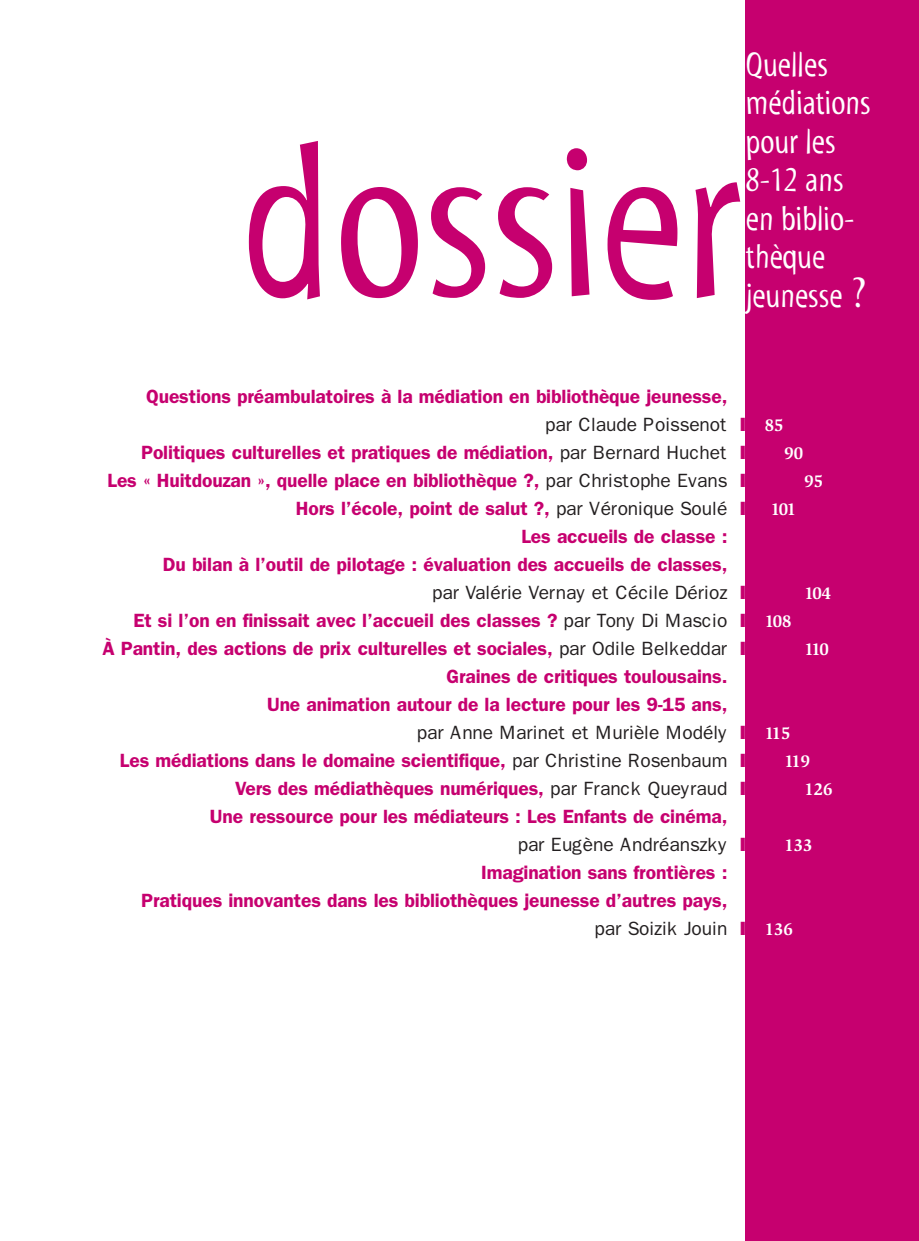
<style>
.page{position:relative;width:919px;height:1241px;background:#fff}
.page>*{position:absolute;margin:0;border:0;box-sizing:border-box;transform-origin:0 0}
.t1{font:222.6px "Myriad Tilt";color:#c6006f}
.t2{font:35px/38.5px "Myriad Tilt";color:#fff}
.t3{font:600 19.25px/28px "Franklin Gothic";letter-spacing:-.005em;color:#c6006f}
.t4{font:19.25px "Franklin Gothic";letter-spacing:-.005em;color:#231f20}
.t5{font:700 17.5px "Slimbach";letter-spacing:-.005em;color:#fff}
.s1{font-size:43.75px}
.s2{font-weight:800;color:#c6006f}
.s3{font-family:"Slimbach";font-weight:700;font-size:17.5px;color:#fff}
.s4{font-weight:400;color:#231f20}
.s5{font-weight:800}
</style>
<div class="page">
<div style="left:745px;top:0;width:173px;height:1241px;background:#c6006f"></div>
<h2 class="t2" style="left:746px;top:48px;width:126px">Quelles médiations pour les<br>8-12 ans en biblio&shy;thèque jeunesse <span class="s1">?</span></h2>
<h1 class="t1" style="left:241px;top:141px;width:500px">dossier</h1>
<p class="t3" style="left:146px;top:384px;width:583px">Questions préambulatoires à la médiation en bibliothèque jeunesse,</p>
<p class="t4" style="left:545px;top:417px;width:240px">par Claude Poissenot <span class="s2">I</span> <span class="s3">85</span></p>
<p class="t3" style="left:141px;top:440px;width:606px">Politiques culturelles et pratiques de médiation, <span class="s4">par Bernard Huchet</span> <span class="s5">I</span></p>
<p class="t5" style="left:784px;top:446px;width:20px">90</p>
<p class="t3" style="left:107px;top:468px;width:640px">Les « Huitdouzan », quelle place en bibliothèque ?, <span class="s4">par Christophe Evans</span> <span class="s5">I</span></p>
<p class="t5" style="left:804px;top:474px;width:20px">95</p>
<p class="t3" style="left:296px;top:496px;width:501px">Hors l’école, point de salut ?, <span class="s4">par Véronique Soulé</span> <span class="s5">I I</span><span class="s3">101</span></p>
<p class="t3" style="left:521px;top:524px;width:207px">Les accueils de classe :</p>
<p class="t3" style="left:163px;top:552px;width:566px">Du bilan à l’outil de pilotage : évaluation des accueils de classes,</p>
<p class="t4" style="left:432px;top:585px;width:315px">par Valérie Vernay et Cécile Dérioz <span class="s2">I</span></p>
<p class="t5" style="left:804px;top:586px;width:28px">104</p>
<p class="t3" style="left:102px;top:608px;width:690px;text-indent:31px">Et si l’on en finissait avec l’accueil des classes ? <span class="s4">par Tony Di Mascio</span> <span class="s5">I</span> <span class="s3">108<br></span>À Pantin, des actions de prix culturelles et sociales, <span class="s4">par Odile Belkeddar</span> <span class="s5">I</span></p>
<p class="t5" style="left:804px;top:642px;width:26px">110</p>
<p class="t3" style="left:446px;top:664px;width:282px">Graines de critiques toulousains.</p>
<p class="t3" style="left:267px;top:692px;width:462px">Une animation autour de la lecture pour les 9-15 ans,</p>
<p class="t4" style="left:417px;top:725px;width:375px">par Anne Marinet et Murièle Modély <span class="s2">I</span> <span class="s3">115</span></p>
<p class="t3" style="left:120px;top:748px;width:627px">Les médiations dans le domaine scientifique, <span class="s4">par Christine Rosenbaum</span> <span class="s5">I</span></p>
<p class="t5" style="left:784px;top:754px;width:27px">119</p>
<p class="t3" style="left:235px;top:776px;width:512px">Vers des médiathèques numériques, <span class="s4">par Franck Queyraud</span> <span class="s5">I</span></p>
<p class="t5" style="left:804px;top:782px;width:29px">126</p>
<p class="t3" style="left:518px;top:804px;width:229px;text-indent:-308px">Une ressource pour les médiateurs : Les Enfants de cinéma, <span class="s4">par Eugène Andréanszky</span> <span class="s5">I</span></p>
<p class="t5" style="left:784px;top:838px;width:29px">133</p>
<p class="t3" style="left:481px;top:860px;width:248px">Imagination sans frontières :</p>
<p class="t3" style="left:141px;top:888px;width:587px">Pratiques innovantes dans les bibliothèques jeunesse d’autres pays,</p>
<p class="t4" style="left:594px;top:921px;width:200px">par Soizik Jouin <span class="s2">I</span> <span class="s3">136</span></p>
</div>
